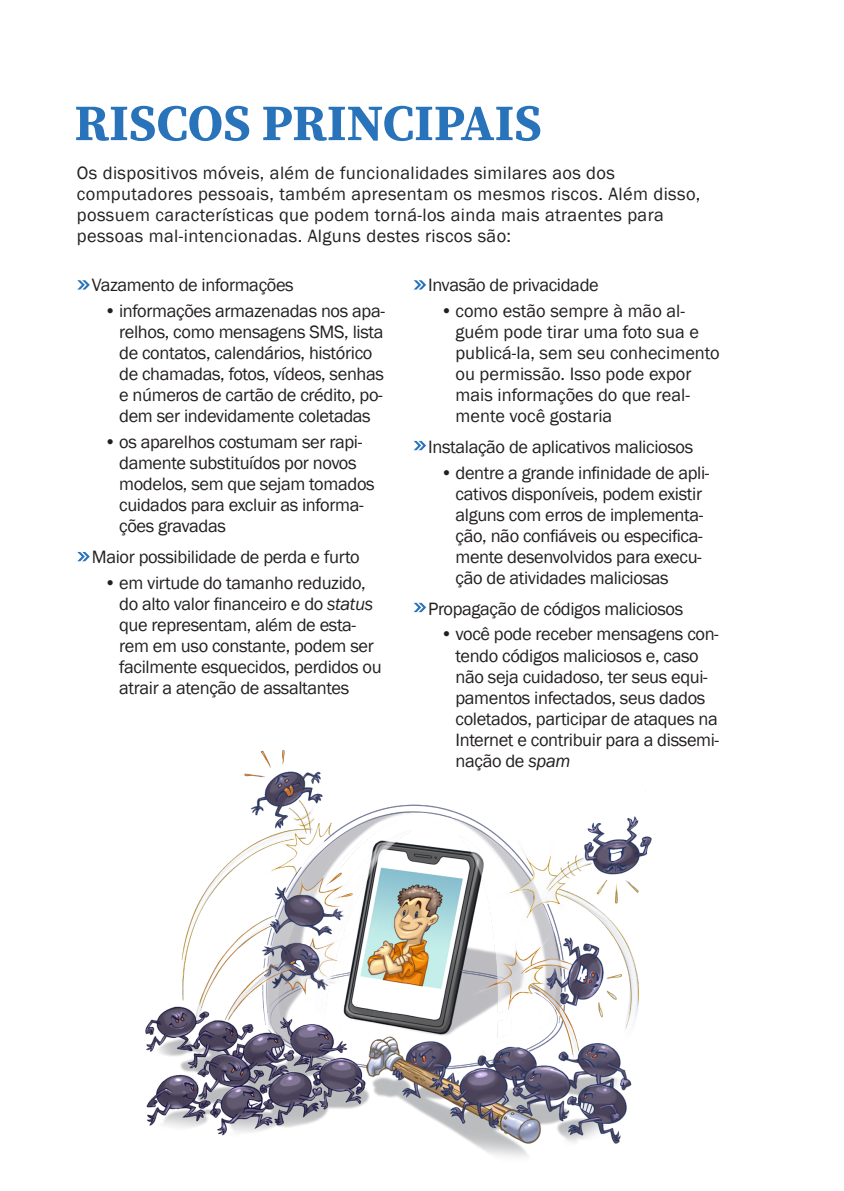
<style>
.page{position:relative;width:844px;height:1191px;background:#fff}
.page>*{position:absolute;margin:0;border:0;box-sizing:border-box;transform-origin:0 0}
.t1{font:700 50.75px "Source Serif Pro";color:#2873ba}
.t2{font:18.38px/21px "Franklin Gothic";letter-spacing:-.02em;color:#231f20}
.t3{font:18.38px/21px "Franklin Gothic";letter-spacing:.02em;color:#231f20}
.t4{font:18.38px/21px "Franklin Gothic";color:#231f20}
.s1{font-style:italic}
</style>
<div class="page">
<hr style="left:0;top:0;width:1px;height:1191px;background:#f9a51b">
<img style="left:145px;top:750px;width:507px;height:407px">
<svg style="left:414px;top:603px;width:12px;height:9px"></svg>
<svg style="left:414px;top:441px;width:12px;height:9px"></svg>
<svg style="left:77px;top:280px;width:13px;height:9px"></svg>
<svg style="left:77px;top:552px;width:13px;height:9px"></svg>
<svg style="left:413px;top:280px;width:13px;height:9px"></svg>
<p class="t1" style="left:74px;top:94px;width:468px">RISCOS PRINCIPAIS</p>
<p class="t3" style="left:77px;top:163px;width:625px">Os dispositivos móveis, além de funcionalidades similares aos dos computadores pessoais, também apresentam os mesmos riscos. Além disso, possuem características que podem torná-los ainda mais atraentes para pessoas mal-intencionadas. Alguns destes riscos são:</p>
<p class="t2" style="left:92px;top:274px;width:203px">Vazamento de informações</p>
<p class="t2" style="left:119px;top:300px;width:267px;text-indent:-15px">• informações armazenadas nos apa&shy;relhos, como mensagens SMS, lista de contatos, calendários, histórico de chamadas, fotos, vídeos, senhas e números de cartão de crédito, po&shy;dem ser indevidamente coletadas</p>
<p class="t2" style="left:119px;top:431px;width:257px;text-indent:-15px">• os aparelhos costumam ser rapi&shy;damente substituídos por novos modelos, sem que sejam tomados cuidados para excluir as informa&shy;ções gravadas</p>
<p class="t2" style="left:92px;top:546px;width:269px">Maior possibilidade de perda e furto</p>
<p class="t2" style="left:119px;top:572px;width:264px;text-indent:-15px">• em virtude do tamanho reduzido, do alto valor financeiro e do <span class="s1">status </span>que representam, além de esta&shy;rem em uso constante, podem ser facilmente esquecidos, perdidos ou atrair a atenção de assaltantes</p>
<p class="t2" style="left:428px;top:274px;width:172px">Invasão de privacidade</p>
<p class="t4" style="left:455px;top:300px;width:266px;text-indent:-15px">•como estão sempre à mão al&shy;guém pode tirar uma foto sua e publicá-la, sem seu conhecimento ou permissão. Isso pode expor mais informações do que real&shy;mente você gostaria</p>
<p class="t2" style="left:428px;top:436px;width:266px">Instalação de aplicativos maliciosos</p>
<p class="t2" style="left:455px;top:462px;width:255px;text-indent:-15px">• dentre a grande infinidade de apli&shy;cativos disponíveis, podem existir alguns com erros de implementa&shy;ção, não confiáveis ou especifica&shy;mente desenvolvidos para execu&shy;ção de atividades maliciosas</p>
<p class="t2" style="left:428px;top:598px;width:256px">Propagação de códigos maliciosos</p>
<p class="t2" style="left:455px;top:624px;width:265px;text-indent:-15px">• você pode receber mensagens con&shy;tendo códigos maliciosos e, caso não seja cuidadoso, ter seus equi&shy;pamentos infectados, seus dados coletados, participar de ataques na<br>Internet e contribuir para a dissemi&shy;nação de <span class="s1">spam</span></p>
</div>
